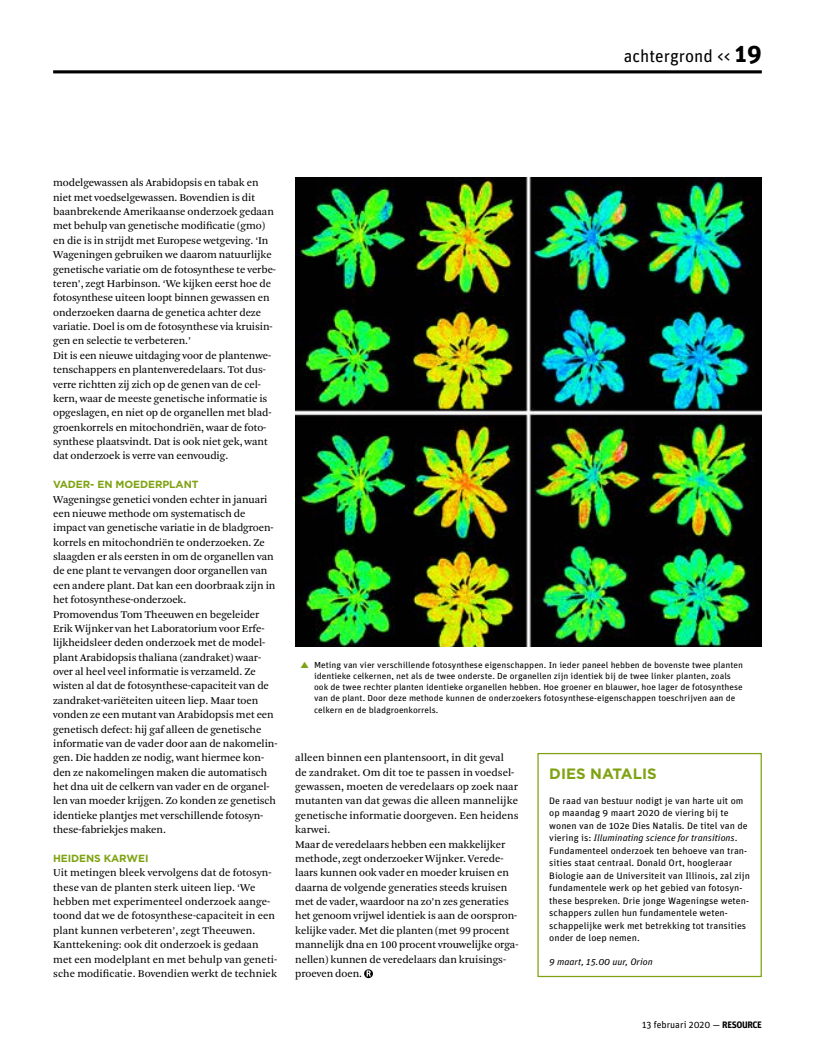
<style>
.page{position:relative;width:815px;height:1063px;background:#fff}
.page>*{position:absolute;margin:0;border:0;box-sizing:border-box;transform-origin:0 0}
.t1{font:17.5px "Unit OT";color:#000}
.t2{font:700 15px "Gotham";color:#7fa212}
.t3{font:10.88px/14.4px "Arnhem Blond";letter-spacing:-.005em;color:#000}
.t4{font:700 10.38px "Gotham";letter-spacing:-.005em;color:#7fa212}
.t5{font:9.62px "Unit OT";color:#000}
.t6{font:9.38px/12.5px "Unit OT";color:#000;scale:1.06 1}
.t7{font:italic 9.38px "Unit OT";color:#000;scale:1.06 1}
.t8{font:8.75px/11.2px "Unit OT";color:#000;scale:1.07 1}
.s1{font-weight:700;font-size:25px}
.s2{font-style:italic}
.s3{font-size:9.38px}
.s4{font-weight:700;font-size:9.38px}
</style>
<div class="page">
<hr style="left:53px;top:70px;width:709px;height:3px;background:#000">
<svg style="left:364px;top:969px;width:9px;height:9px"></svg>
<div style="left:537px;top:753px;width:225px;height:224px;border:1px solid #7fa212"></div>
<img style="left:295px;top:178px;width:467px;height:469px">
<h1 class="t1" style="left:624px;top:46px;width:140px">achtergrond &lt;&lt; <span class="s1">19</span></h1>
<p class="t3" style="left:53px;top:176px;width:224px">modelgewassen als Arabidopsis en tabak en niet met voedselgewassen. Bovendien is dit baanbrekende Amerikaanse onderzoek gedaan met behulp van genetische modificatie (gmo) en die is in strijdt met Europese wetgeving. ‘In Wageningen gebruiken we daarom natuurlijke genetische variatie om de fotosynthese te verbe&shy;teren’, zegt Harbinson. ‘We kijken eerst hoe de fotosynthese uiteen loopt binnen gewassen en onderzoeken daarna de genetica achter deze variatie. Doel is om de fotosynthese via kruisin&shy;gen en selectie te verbeteren.’<br>Dit is een nieuwe uitdaging voor de plantenwe&shy;tenschappers en plantenveredelaars. Tot dus&shy;verre richtten zij zich op de genen van de cel&shy;kern, waar de meeste genetische informatie is opgeslagen, en niet op de organellen met blad&shy;groenkorrels en mitochondriën, waar de foto&shy;synthese plaatsvindt. Dat is ook niet gek, want dat onderzoek is verre van eenvoudig.</p>
<p class="t4" style="left:53px;top:478px;width:147px">VADER- EN MOEDERPLANT</p>
<p class="t3" style="left:53px;top:492px;width:226px">Wageningse genetici vonden echter in januari een nieuwe methode om systematisch de impact van genetische variatie in de bladgroen&shy;korrels en mitochondriën te onderzoeken. Ze slaagden er als eersten in om de organellen van de ene plant te vervangen door organellen van een andere plant. Dat kan een doorbraak zijn in het fotosynthese-onderzoek.<br>Promovendus Tom Theeuwen en begeleider Erik Wijnker van het Laboratorium voor Erfe&shy;lijkheidsleer deden onderzoek met de model&shy;plant Arabidopsis thaliana (zandraket) waar&shy;over al heel veel informatie is verzameld. Ze wisten al dat de fotosynthese-capaciteit van de zandraket-variëteiten uiteen liep. Maar toen vonden ze een mutant van Arabidopsis met een genetisch defect: hij gaf alleen de genetische informatie van de vader door aan de nakomelin&shy;gen. Die hadden ze nodig, want hiermee kon&shy;den ze nakomelingen maken die automatisch het dna uit de celkern van vader en de organel&shy;len van moeder krijgen. Zo konden ze genetisch identieke plantjes met verschillende fotosyn&shy;these-fabriekjes maken.</p>
<p class="t4" style="left:53px;top:851px;width:97px">HEIDENS KARWEI</p>
<p class="t3" style="left:53px;top:866px;width:226px">Uit metingen bleek vervolgens dat de fotosyn&shy;these van de planten sterk uiteen liep. ‘We hebben met experimenteel onderzoek aange&shy;toond dat we de fotosynthese-capaciteit in een plant kunnen verbeteren’, zegt Theeuwen.<br>Kanttekening: ook dit onderzoek is gedaan met een modelplant en met behulp van geneti&shy;sche modificatie. Bovendien werkt de techniek</p>
<p class="t8" style="left:314px;top:659px;width:402px">Meting van vier verschillende fotosynthese eigenschappen. In ieder paneel hebben de bovenste twee planten identieke celkernen, net als de twee onderste. De organellen zijn identiek bij de twee linker planten, zoals ook de twee rechter planten identieke organellen hebben. Hoe groener en blauwer, hoe lager de fotosynthese van de plant. Door deze methode kunnen de onderzoekers fotosynthese-eigenschappen toeschrijven aan de celkern en de bladgroenkorrels.</p>
<p class="t3" style="left:295px;top:751px;width:225px">alleen binnen een plantensoort, in dit geval<br>de zandraket. Om dit toe te passen in voedsel&shy;gewassen, moeten de veredelaars op zoek naar mutanten van dat gewas die alleen mannelijke genetische informatie doorgeven. Een heidens karwei.<br>Maar de veredelaars hebben een makkelijker methode, zegt onderzoeker Wijnker. Verede&shy;laars kunnen ook vader en moeder kruisen en daarna de volgende generaties steeds kruisen met de vader, waardoor na zo’n zes generaties het genoom vrijwel identiek is aan de oorspron&shy;kelijke vader. Met die planten (met 99 procent mannelijk dna en 100 procent vrouwelijke orga&shy;nellen) kunnen de veredelaars dan kruisings&shy;proeven doen.</p>
<h2 class="t2" style="left:549px;top:764px;width:109px">DIES NATALIS</h2>
<p class="t6" style="left:549px;top:794px;width:191px">De raad van bestuur nodigt je van harte uit om op maandag 9 maart 2020 de viering bij te wonen van de 102e Dies Natalis. De titel van de viering is: <span class="s2">Illuminating science for transitions</span>.<br>Fundamenteel onderzoek ten behoeve van tran&shy;sities staat centraal. Donald Ort, hoogleraar Biologie aan de Universiteit van Illinois, zal zijn fundamentele werk op het gebied van fotosyn&shy;these bespreken. Drie jonge Wageningse weten&shy;schappers zullen hun fundamentele weten&shy;schappelijke werk met betrekking tot transities onder de loep nemen.</p>
<p class="t7" style="left:549px;top:956px;width:99px">9 maart, 15.00 uur, Orion</p>
<p class="t5" style="left:642px;top:1019px;width:121px">13 februari 2020 <span class="s3">—</span> <span class="s4">RESOURCE</span></p>
</div>
